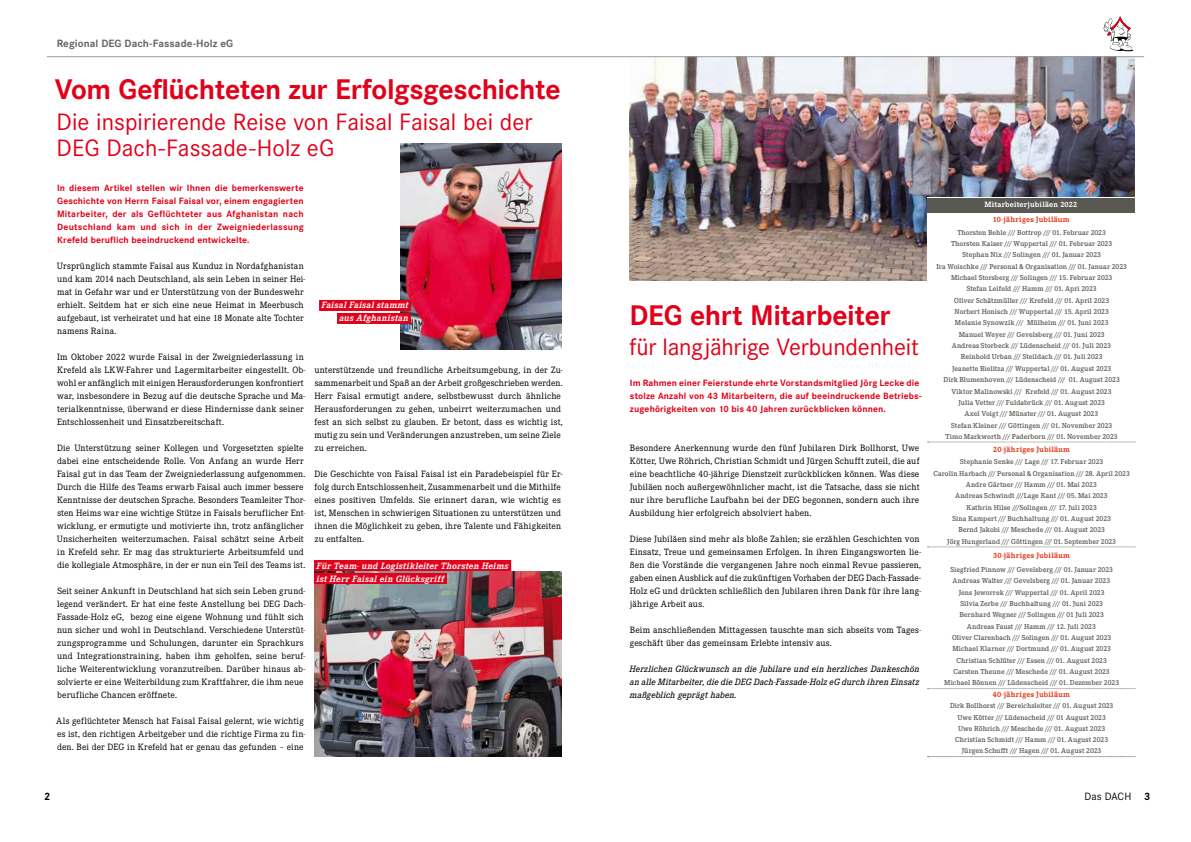
<style>
.page{position:relative;width:1191px;height:842px;background:#fff}
.page>*{position:absolute;margin:0;border:0;box-sizing:border-box;transform-origin:0 0}
.t1{font:700 29.5px "Corporate S Pro";letter-spacing:-.01em;color:#e2001a}
.t2{font:24.6px/26.4px "Corporate S Pro";color:#e2001a}
.t3{font:700 11px "Corporate S Pro";letter-spacing:.005em;color:#646567}
.t4{font:11px "Corporate S Pro";letter-spacing:.005em;color:#000}
.t5{font:700 11px "Corporate S Pro";color:#000}
.t6{font:9.5px/13px "Corporate E Pro";letter-spacing:.015em;color:#000}
.t7{font:700 9.5px/13px "Corporate S Pro";letter-spacing:.015em;color:#e2001a;text-align:justify}
.t8{font:italic 500 9.5px/13px "Corporate E Pro";letter-spacing:.01em;color:#000;text-align:justify}
.t9{font:italic 700 9.5px/13px "Corporate E Pro";letter-spacing:.02em;color:#fff;text-align:right}
.t10{font:700 8px "Corporate E Pro";letter-spacing:.035em;color:#e53517}
.t11{font:700 8px "Corporate E Pro";letter-spacing:.02em;color:#fff}
.t12{font:600 7.5px/11.3px "Corporate E Pro";letter-spacing:.005em;color:#595853;text-align:center}
.s1{font-weight:700}
</style>
<div class="page">
<img style="left:314px;top:571px;width:247px;height:186px">
<img style="left:400px;top:144px;width:161px;height:206px">
<div style="left:319px;top:300px;width:92px;height:11px;background:#e2001a"></div>
<div style="left:337px;top:313px;width:74px;height:11px;background:#e2001a"></div>
<img style="left:629px;top:57px;width:505px;height:224px">
<div style="left:927px;top:198px;width:207px;height:559px;background:#fff"></div>
<div style="left:927px;top:198px;width:207px;height:14px;background:#595853"></div>
<svg style="left:927px;top:442px;width:208px;height:1px"></svg>
<svg style="left:927px;top:547px;width:208px;height:1px"></svg>
<svg style="left:927px;top:688px;width:208px;height:1px"></svg>
<svg style="left:927px;top:756px;width:208px;height:1px"></svg>
<hr style="left:47px;top:56px;width:1097px;height:1px;background:#9c9e9f">
<svg style="left:1103px;top:16px;width:30px;height:35px"></svg>
<div style="left:314px;top:560px;width:197px;height:11px;background:#e2001a"></div>
<div style="left:314px;top:573px;width:133px;height:11px;background:#e2001a"></div>
<p class="t3" style="left:57px;top:35px;width:178px">Regional DEG Dach-Fassade-Holz eG</p>
<h1 class="t1" style="left:55px;top:66px;width:507px">Vom Geflüchteten zur Erfolgsgeschichte</h1>
<h2 class="t2" style="left:57px;top:107px;width:477px">Die inspirierende Reise von Faisal Faisal bei der<br>DEG Dach-Fassade-Holz eG</h2>
<p class="t7" style="left:57px;top:181px;width:248px">In diesem Artikel stellen wir Ihnen die bemerkenswerte Geschichte von Herrn Faisal Faisal vor, einem engagierten Mitarbeiter, der als Geflüchteter aus Afghanistan nach Deutschland kam und sich in der Zweigniederlassung Krefeld beruflich beeindruckend entwickelte.</p>
<p class="t6" style="left:57px;top:259px;width:250px">Ursprünglich stammte Faisal aus Kunduz in Nordafghanistan und kam 2014 nach Deutschland, als sein Leben in seiner Hei&shy;mat in Gefahr war und er Unterstützung von der Bundeswehr erhielt. Seitdem hat er sich eine neue Heimat in Meerbusch aufgebaut, ist verheiratet und hat eine 18 Monate alte Tochter namens Raina.</p>
<p class="t6" style="left:57px;top:350px;width:250px">Im Oktober 2022 wurde Faisal in der Zweigniederlassung in Krefeld als LKW-Fahrer und Lagermitarbeiter eingestellt. Ob&shy;wohl er anfänglich mit einigen Herausforderungen konfrontiert war, insbesondere in Bezug auf die deutsche Sprache und Ma&shy;terialkenntnisse, überwand er diese Hindernisse dank seiner Entschlossenheit und Einsatzbereitschaft.</p>
<p class="t6" style="left:57px;top:441px;width:250px">Die Unterstützung seiner Kollegen und Vorgesetzten spielte dabei eine entscheidende Rolle. Von Anfang an wurde Herr Faisal gut in das Team der Zweigniederlassung aufgenommen.<br>Durch die Hilfe des Teams erwarb Faisal auch immer bessere Kenntnisse der deutschen Sprache. Besonders Teamleiter Thor&shy;sten Heims war eine wichtige Stütze in Faisals beruflicher Ent&shy;wicklung, er ermutigte und motivierte ihn, trotz anfänglicher Unsicherheiten weiterzumachen. Faisal schätzt seine Arbeit in Krefeld sehr. Er mag das strukturierte Arbeitsumfeld und die kollegiale Atmosphäre, in der er nun ein Teil des Teams ist.</p>
<p class="t6" style="left:57px;top:584px;width:250px">Seit seiner Ankunft in Deutschland hat sich sein Leben grund&shy;legend verändert. Er hat eine feste Anstellung bei DEG Dach-Fassade-Holz eG, bezog eine eigene Wohnung und fühlt sich nun sicher und wohl in Deutschland. Verschiedene Unterstüt&shy;zungsprogramme und Schulungen, darunter ein Sprachkurs und Integrationstraining, haben ihm geholfen, seine beruf&shy;liche Weiterentwicklung voranzutreiben. Darüber hinaus ab&shy;solvierte er eine Weiterbildung zum Kraftfahrer, die ihm neue berufliche Chancen eröffnete.</p>
<p class="t6" style="left:56px;top:714px;width:251px">Als geflüchteter Mensch hat Faisal Faisal gelernt, wie wichtig es ist, den richtigen Arbeitgeber und die richtige Firma zu fin&shy;den. Bei der DEG in Krefeld hat er genau das gefunden – eine</p>
<p class="t9" style="left:321px;top:298px;width:88px">Faisal Faisal stammt aus Afghanistan</p>
<p class="t6" style="left:314px;top:363px;width:250px">unterstützende und freundliche Arbeitsumgebung, in der Zu&shy;sammenarbeit und Spaß an der Arbeit großgeschrieben werden.<br>Herr Faisal ermutigt andere, selbstbewusst durch ähnliche Herausforderungen zu gehen, unbeirrt weiterzumachen und fest an sich selbst zu glauben. Er betont, dass es wichtig ist, mutig zu sein und Veränderungen anzustreben, um seine Ziele zu erreichen.</p>
<p class="t6" style="left:314px;top:467px;width:250px">Die Geschichte von Faisal Faisal ist ein Paradebeispiel für Er&shy;folg durch Entschlossenheit, Zusammenarbeit und die Mithilfe eines positiven Umfelds. Sie erinnert daran, wie wichtig es ist, Menschen in schwierigen Situationen zu unterstützen und ihnen die Möglichkeit zu geben, ihre Talente und Fähigkeiten zu entfalten.</p>
<p class="t9" style="left:316px;top:558px;width:194px;text-align:left">Für Team- und Logistikleiter Thorsten Heims ist Herr Faisal ein Glücksgriff</p>
<h1 class="t1" style="left:629px;top:292px;width:263px">DEG ehrt Mitarbeiter</h1>
<h2 class="t2" style="left:629px;top:332px;width:291px">für langjährige Verbundenheit</h2>
<p class="t7" style="left:630px;top:376px;width:293px;text-align:left">Im Rahmen einer Feierstunde ehrte Vorstandsmitglied Jörg Lecke die stolze Anzahl von 43 Mitarbeitern, die auf beeindruckende Betriebs&shy;zugehörigkeiten von 10 bis 40 Jahren zurückblicken können.</p>
<p class="t6" style="left:629px;top:441px;width:292px;text-align:justify">Besondere Anerkennung wurde den fünf Jubilaren Dirk Bollhorst, Uwe Kötter, Uwe Röhrich, Christian Schmidt und Jürgen Schufft zuteil, die auf eine beachtliche 40-jährige Dienstzeit zurückblicken können. Was diese Jubiläen noch außergewöhnlicher macht, ist die Tatsache, dass sie nicht nur ihre berufliche Laufbahn bei der DEG begonnen, sondern auch ihre Ausbildung hier erfolgreich absolviert haben.</p>
<p class="t6" style="left:630px;top:532px;width:293px">Diese Jubiläen sind mehr als bloße Zahlen; sie erzählen Geschichten von Einsatz, Treue und gemeinsamen Erfolgen. In ihren Eingangsworten lie&shy;ßen die Vorstände die vergangenen Jahre noch einmal Revue passieren, gaben einen Ausblick auf die zukünftigen Vorhaben der DEG Dach-Fassade-Holz eG und drückten schließlich den Jubilaren ihren Dank für ihre lang&shy;jährige Arbeit aus.</p>
<p class="t6" style="left:630px;top:623px;width:293px">Beim anschließenden Mittagessen tauschte man sich abseits vom Tages&shy;geschäft über das gemeinsam Erlebte intensiv aus.</p>
<p class="t8" style="left:629px;top:662px;width:291px">Herzlichen Glückwunsch an die Jubilare und ein herzliches Dankeschön an alle Mitarbeiter, die die DEG Dach-Fassade-Holz eG durch ihren Einsatz maßgeblich geprägt haben.</p>
<p class="t11" style="left:984px;top:199px;width:94px">Mitarbeiterjubiläen 2022</p>
<p class="t10" style="left:993px;top:214px;width:78px">10-jähriges Jubiläum</p>
<p class="t12" style="left:936px;top:226px;width:192px">Thorsten Behle /// Bottrop /// 01. Februar 2023<br>Thorsten Kaiser /// Wuppertal /// 01. Februar 2023<br>Stephan Nix /// Solingen /// 01. Januar 2023<br>Ira Woischke /// Personal &amp; Organisation /// 01. Januar 2023<br>Michael Storsberg /// Solingen /// 15. Februar 2023<br>Stefan Leifeld /// Hamm /// 01. Apri 2023<br>Oliver Schätzmüller /// Krefeld /// 01. April 2023<br>Norbert Honisch /// Wuppertal /// 15. April 2023<br>Melanie Synowzik /// Mülheim /// 01. Juni 2023<br>Manuel Weyer /// Gevelsberg /// 01. Juni 2023<br>Andreas Storbeck /// Lüdenscheid /// 01. Juli 2023<br>Reinhold Urban /// Steildach /// 01. Juli 2023<br>Jeanette Bielitza /// Wuppertal /// 01. August 2023<br>Dirk Blumenhoven /// Lüdenscheid /// 01. August 2023<br>Viktor Malinowski /// Krefeld /// 01. August 2023<br>Julia Vetter /// Fuldabrück /// 01. August 2023<br>Axel Voigt /// Münster /// 01. August 2023<br>Stefan Kleiner /// Göttingen /// 01. November 2023<br>Timo Markworth /// Paderborn /// 01. November 2023</p>
<p class="t10" style="left:993px;top:443px;width:78px">20-jähriges Jubiläum</p>
<p class="t12" style="left:933px;top:456px;width:198px">Stephanie Senke /// Lage /// 17. Februar 2023<br>Carolin Harbach /// Personal &amp; Organisation /// 28. April 2023<br>Andre Gärtner /// Hamm /// 01. Mai 2023<br>Andreas Schwindt ///Lage Kant /// 05. Mai 2023<br>Kathrin Hilse ///Solingen /// 17. Juli 2023<br>Sina Kampert /// Buchhaltung /// 01. August 2023<br>Bernd Jakobi /// Meschede /// 01. August 2023<br>Jörg Hungerland /// Göttingen /// 01. September 2023</p>
<p class="t10" style="left:993px;top:550px;width:78px">30-jähriges Jubiläum</p>
<p class="t12" style="left:944px;top:563px;width:176px">Siegfried Pinnow /// Gevelsberg /// 01. Januar 2023<br>Andreas Walter /// Gevelsberg /// 01. Januar 2023<br>Jens Jeworrek /// Wuppertal /// 01. April 2023<br>Silvia Zerbe /// Buchhaltung /// 01. Juni 2023<br>Bernhard Wegner /// Solingen /// 01 Juli 2023<br>Andreas Faust /// Hamm /// 12. Juli 2023<br>Oliver Clarenbach /// Solingen /// 01. August 2023<br>Michael Klarner /// Dortmund /// 01. August 2023<br>Christian Schlüter /// Essen /// 01. August 2023<br>Carsten Theune /// Meschede /// 01. August 2023<br>Michael Bönnen /// Lüdenscheid /// 01. Dezember 2023</p>
<p class="t10" style="left:993px;top:689px;width:79px">40-jähriges Jubiläum</p>
<p class="t12" style="left:950px;top:700px;width:165px">Dirk Bollhorst /// Bereichsleiter /// 01. August 2023<br>Uwe Kötter /// Lüdenscheid /// 01 August 2023<br>Uwe Röhrich /// Meschede /// 01. August 2023<br>Christian Schmidt /// Hamm /// 01. August 2023<br>Jürgen Schufft /// Hagen /// 01. August 2023</p>
<p class="t5" style="left:44px;top:787px;width:8px">2</p>
<p class="t4" style="left:1084px;top:788px;width:67px">Das DACH <span class="s1">3</span></p>
</div>
